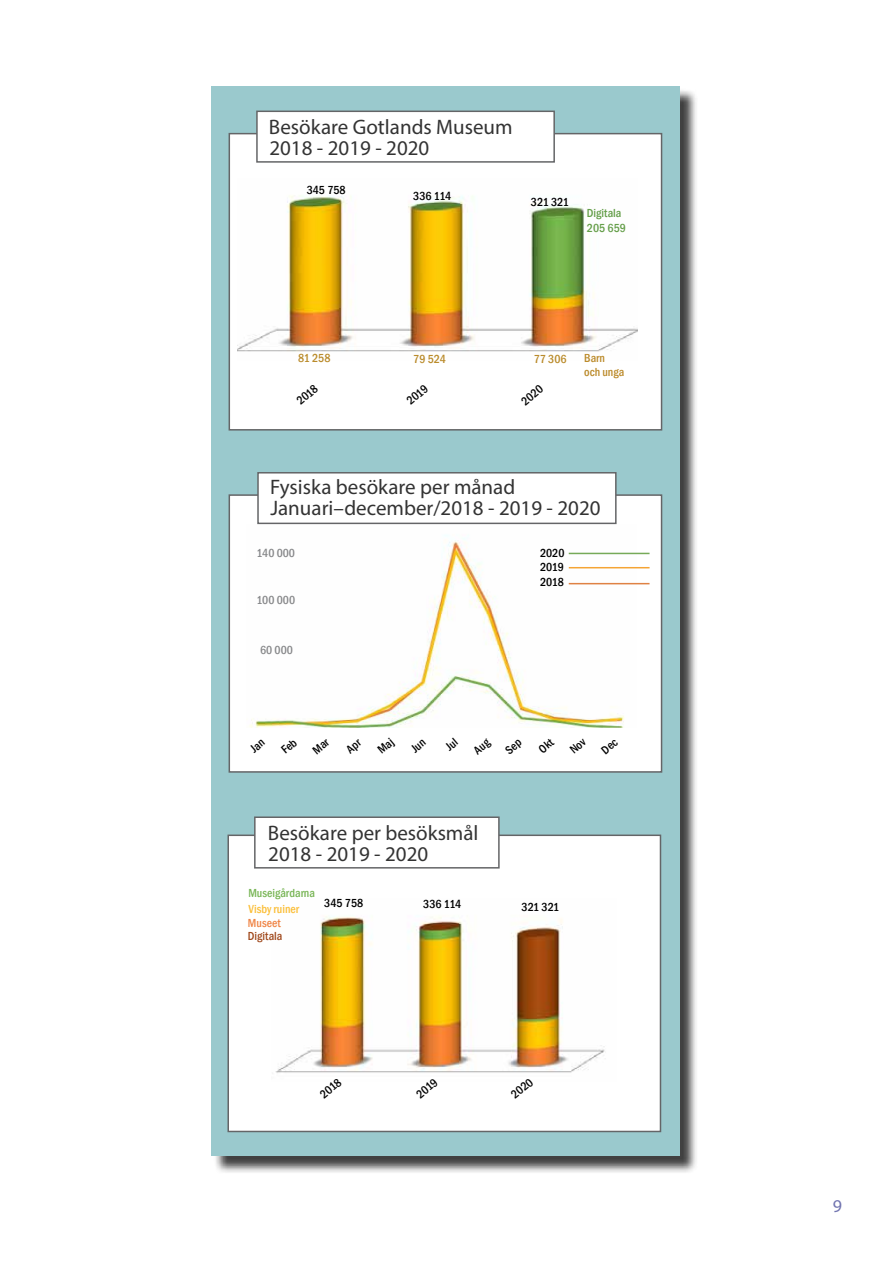
<style>
.page{position:relative;width:893px;height:1263px;background:#fff}
.page>*{position:absolute;margin:0;border:0;box-sizing:border-box;transform-origin:0 0}
.t1{font:21px/21px "Myriad Pro";color:#333}
.t2{font:18px "Myriad Pro";color:#7174b0}
.t3{font:500 condensed 12px/14.4px "Franklin Gothic";color:#000;text-align:justify}
.t4{font:500 condensed 12px "Franklin Gothic";color:#87888a}
.t5{font:500 condensed 12px "Franklin Gothic";color:#ba8b2b}
.t6{font:500 condensed 12px/14.4px "Franklin Gothic";color:#649e49}
.t7{font:500 condensed 12px "Franklin Gothic";color:#78b555}
.t8{font:500 condensed 12px "Franklin Gothic";color:#fbbe37}
.t9{font:500 condensed 12px/14.4px "Franklin Gothic";color:#bb8a2a}
.t10{font:500 condensed 12px "Franklin Gothic";color:#a0491d}
.t11{font:500 condensed 12px "Franklin Gothic";color:#ef8344}
</style>
<div class="page">
<div style="left:213px;top:88px;width:485px;height:1086px;background:#000;opacity:.75"></div>
<div style="left:211px;top:86px;width:469px;height:1069px;background:#9ac9cd"></div>
<div style="left:229px;top:133px;width:433px;height:298px;background:#fff;border:2px solid #646567"></div>
<div style="left:229px;top:494px;width:433px;height:279px;background:#fff;border:2px solid #646567"></div>
<img style="left:249px;top:524px;width:387px;height:203px">
<div style="left:257px;top:472px;width:360px;height:52px;background:#fff;border:2px solid #646567"></div>
<hr style="left:569px;top:553px;width:80px;height:1px;background:#76aa58">
<hr style="left:569px;top:583px;width:80px;height:1px;background:#df8244">
<hr style="left:569px;top:567px;width:81px;height:1px;background:#f5a434">
<div style="left:227px;top:834px;width:434px;height:298px;background:#fff;border:2px solid #646567"></div>
<img style="left:275px;top:916px;width:330px;height:157px">
<div style="left:254px;top:816px;width:246px;height:52px;background:#fff;border:2px solid #646567"></div>
<img style="left:238px;top:195px;width:400px;height:157px">
<div style="left:256px;top:111px;width:299px;height:52px;background:#fff;border:2px solid #646567"></div>
<p class="t1" style="left:269px;top:116px;width:245px">Besökare Gotlands Museum<br>2018 - 2019 - 2020</p>
<p class="t3" style="left:307px;top:183px;width:41px">345 758</p>
<p class="t3" style="left:413px;top:188px;width:39px">336 114</p>
<p class="t3" style="left:531px;top:194px;width:39px">321 321</p>
<p class="t6" style="left:587px;top:206px;width:41px">Digitala<br>205 659</p>
<p class="t5" style="left:298px;top:350px;width:34px">81 258</p>
<p class="t5" style="left:413px;top:351px;width:34px">79 524</p>
<p class="t5" style="left:534px;top:351px;width:34px">77 306</p>
<p class="t3" style="left:293px;top:397px;width:25px;rotate:-40deg">2018</p>
<p class="t3" style="left:404px;top:396px;width:25px;rotate:-40deg">2019</p>
<p class="t3" style="left:518px;top:397px;width:26px;rotate:-40deg">2020</p>
<p class="t9" style="left:584px;top:351px;width:42px">Barn<br>och unga</p>
<p class="t1" style="left:270px;top:476px;width:332px">Fysiska besökare per månad<br>Januari–december/2018 - 2019 - 2020</p>
<p class="t4" style="left:257px;top:545px;width:40px">140 000</p>
<p class="t4" style="left:257px;top:592px;width:40px">100 000</p>
<p class="t4" style="left:260px;top:642px;width:34px">60 000</p>
<p class="t3" style="left:540px;top:546px;width:26px">2020<br>2019<br>2018</p>
<p class="t1" style="left:268px;top:822px;width:212px">Besökare per besöksmål<br>2018 - 2019 - 2020</p>
<p class="t7" style="left:248px;top:885px;width:68px">Museigårdarna</p>
<p class="t8" style="left:248px;top:901px;width:52px">Visby ruiner</p>
<p class="t11" style="left:248px;top:915px;width:34px">Museet</p>
<p class="t10" style="left:248px;top:928px;width:36px">Digitala</p>
<p class="t3" style="left:324px;top:896px;width:41px">345 758</p>
<p class="t3" style="left:423px;top:896px;width:39px">336 114</p>
<p class="t3" style="left:521px;top:899px;width:39px">321 321</p>
<p class="t3" style="left:317px;top:1090px;width:25px;rotate:-40deg">2018</p>
<p class="t3" style="left:413px;top:1090px;width:25px;rotate:-40deg">2019</p>
<p class="t3" style="left:508px;top:1091px;width:26px;rotate:-40deg">2020</p>
<p class="t2" style="left:833px;top:1194px;width:11px">9</p>
</div>
